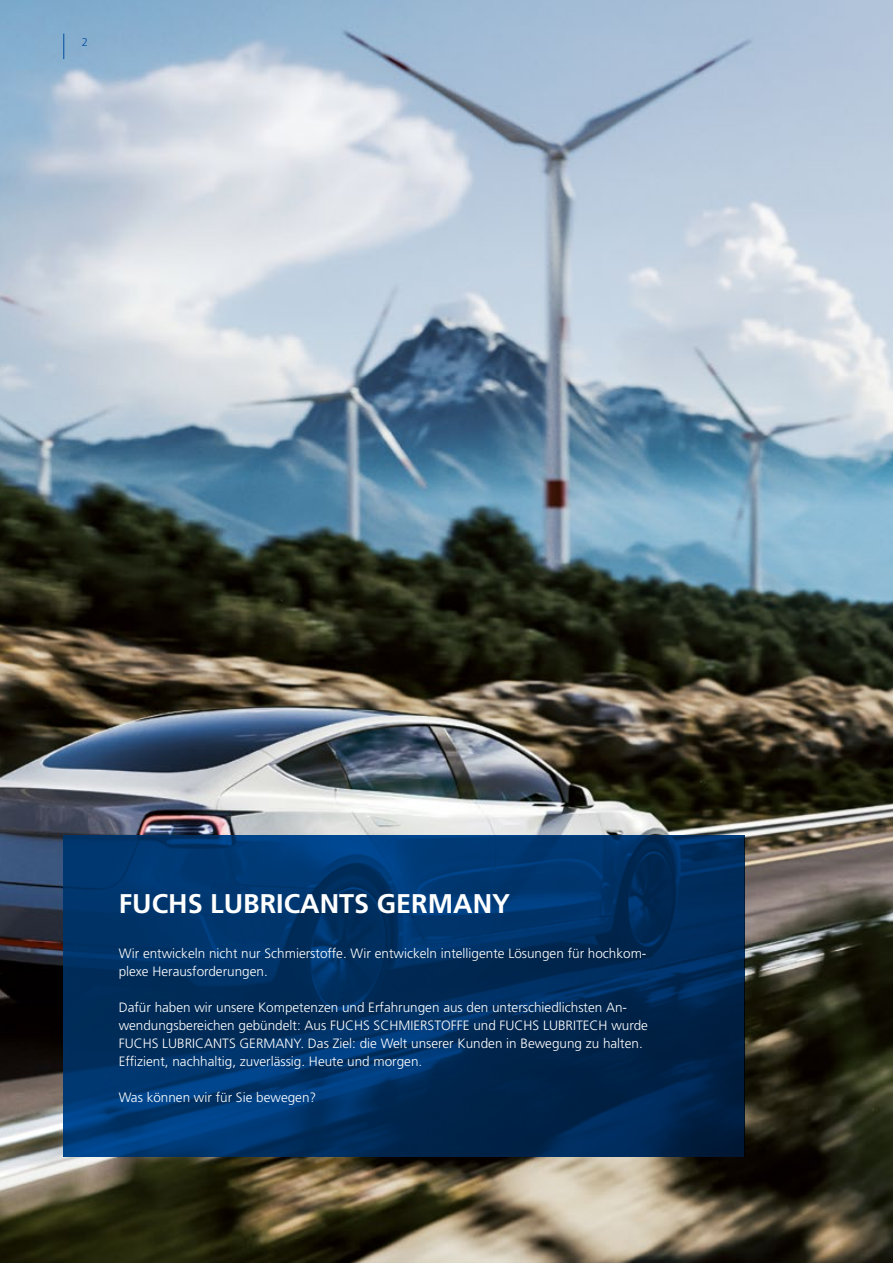
<style>
.page{position:relative;width:893px;height:1263px;background:#fff}
.page>*{position:absolute;margin:0;border:0;box-sizing:border-box;transform-origin:0 0}
.t1{font:700 27px "Frutiger LT Std";color:#fff}
.t2{font:300 13.5px/18px "Frutiger LT Std";color:#fff}
.t3{font:300 11.25px "Frutiger LT Std";color:#004e9e}
</style>
<div class="page">
<img style="left:0;top:0;width:893px;height:1263px">
<svg style="left:64px;top:836px;width:680px;height:321px;background:#002f61"></svg>
<svg style="left:63px;top:34px;width:1px;height:25px"></svg>
<p class="t3" style="left:82px;top:36px;width:8px">2</p>
<h1 class="t1" style="left:119px;top:888px;width:393px">FUCHS LUBRICANTS GERMANY</h1>
<p class="t2" style="left:119px;top:944px;width:529px">Wir entwickeln nicht nur Schmierstoffe. Wir entwickeln intelligente Lösungen für hochkom&shy;plexe Herausforderungen.</p>
<p class="t2" style="left:119px;top:998px;width:531px">Dafür haben wir unsere Kompetenzen und Erfahrungen aus den unterschiedlichsten An&shy;wendungsbereichen gebündelt: Aus FUCHS SCHMIERSTOFFE und FUCHS LUBRITECH wurde FUCHS LUBRICANTS GERMANY. Das Ziel: die Welt unserer Kunden in Bewegung zu halten.<br>Effizient, nachhaltig, zuverlässig. Heute und morgen.</p>
<p class="t2" style="left:119px;top:1088px;width:199px">Was können wir für Sie bewegen?</p>
</div>
